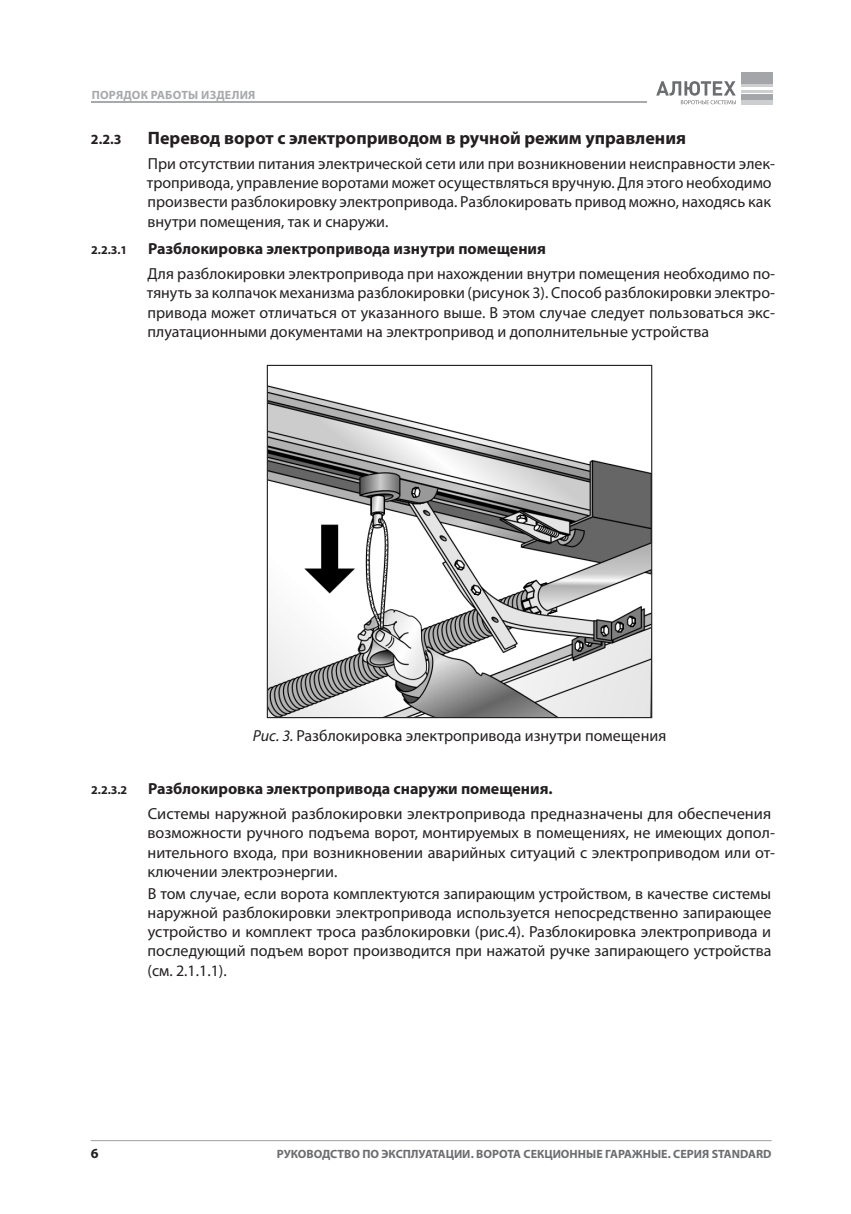
<style>
.page{position:relative;width:851px;height:1214px;background:#fff}
.page>*{position:absolute;margin:0;border:0;box-sizing:border-box;transform-origin:0 0}
.Заголовок_3{font:700 18px "Myriad Pro";color:#231f20}
.Основной_текст{font:16px/19.2px "Myriad Pro";color:#231f20}
.Заголовок_4{font:700 16px "Myriad Pro";color:#231f20}
.Подпись_иллюстаций{font:16px "Myriad Pro";color:#231f20}
.Заголовок_3-2{font:700 14px "Myriad Pro";color:#231f20}
.t1{font:700 14px "Myriad Pro";color:#231f20}
.t2{font:700 12px "Myriad Pro";color:#6c6d70}
.t3{font:700 12px "Myriad Pro";letter-spacing:.02em;color:#a8a9ad}
.Заголовок_4-2{font:700 12px "Myriad Pro";color:#231f20}
.s1{font-style:italic}
</style>
<div class="page">
<hr style="left:91px;top:1139px;width:680px;height:1px;background:#a8a9ad">
<svg style="left:656px;top:81px;width:79px;height:23px"></svg>
<div style="left:740px;top:72px;width:32px;height:11px;background:#a4a5a9"></div>
<div style="left:740px;top:94px;width:32px;height:6px;background:#a4a5a9"></div>
<hr style="left:740px;top:100px;width:32px;height:4px;background:#cdced0">
<hr style="left:740px;top:84px;width:32px;height:3px;background:#cdced0">
<hr style="left:740px;top:90px;width:32px;height:3px;background:#cdced0">
<hr style="left:91px;top:101px;width:555px;height:2px;background:#a8a9ad">
<img style="left:269px;top:385px;width:381px;height:331px">
<div style="left:267px;top:365px;width:385px;height:353px;border:1px solid #231f20"></div>
<p class="t3" style="left:92px;top:87px;width:165px">ПОРЯДОК РАБОТЫ ИЗДЕЛИЯ</p>
<p class="Заголовок_3-2" style="left:91px;top:130px;width:32px">2.2.3</p>
<p class="Заголовок_3" style="left:148px;top:126px;width:539px">Перевод ворот с электроприводом в ручной режим управления</p>
<p class="Основной_текст" style="left:147px;top:154px;width:629px">При отсутствии питания электрической сети или при возникновении неисправности элек&shy;тропривода, управление воротами может осуществляться вручную. Для этого необходимо произвести разблокировку электропривода. Разблокировать привод можно, находясь как внутри помещения, так и снаружи.</p>
<p class="Заголовок_4-2" style="left:91px;top:242px;width:38px">2.2.3.1</p>
<p class="Заголовок_4" style="left:148px;top:238px;width:399px">Разблокировка электропривода изнутри помещения</p>
<p class="Основной_текст" style="left:147px;top:264px;width:629px;text-align:justify">Для разблокировки электропривода при нахождении внутри помещения необходимо по&shy;тянуть за колпачок механизма разблокировки (рисунок 3). Способ разблокировки электро&shy;привода может отличаться от указанного выше. В этом случае следует пользоваться экс&shy;плуатационными документами на электропривод и дополнительные устройства</p>
<p class="Подпись_иллюстаций" style="left:253px;top:725px;width:415px"><span class="s1">Рис. 3.</span> Разблокировка электропривода изнутри помещения</p>
<p class="Заголовок_4-2" style="left:91px;top:782px;width:38px">2.2.3.2</p>
<p class="Заголовок_4" style="left:148px;top:778px;width:406px">Разблокировка электропривода снаружи помещения.</p>
<p class="Основной_текст" style="left:147px;top:803px;width:629px">Cистемы наружной разблокировки электропривода предназначены для обеспечения возможности ручного подъема ворот, монтируемых в помещениях, не имеющих допол&shy;нительного входа, при возникновении аварийных ситуаций с электроприводом или от&shy;ключении электроэнергии.</p>
<p class="Основной_текст" style="left:147px;top:883px;width:625px;text-align:justify">В том случае, если ворота комплектуются запирающим устройством, в качестве системы наружной разблокировки электропривода используется непосредственно запирающее устройство и комплект троса разблокировки (рис.4). Разблокировка электропривода и последующий подъем ворот производится при нажатой ручке запирающего устройства (см. 2.1.1.1).</p>
<p class="t1" style="left:91px;top:1143px;width:9px">6</p>
<p class="t2" style="left:277px;top:1145px;width:496px">РУКОВОДСТВО ПО ЭКСПЛУАТАЦИИ. ВОРОТА СЕКЦИОННЫЕ ГАРАЖНЫЕ. СЕРИЯ STANDARD</p>
</div>
